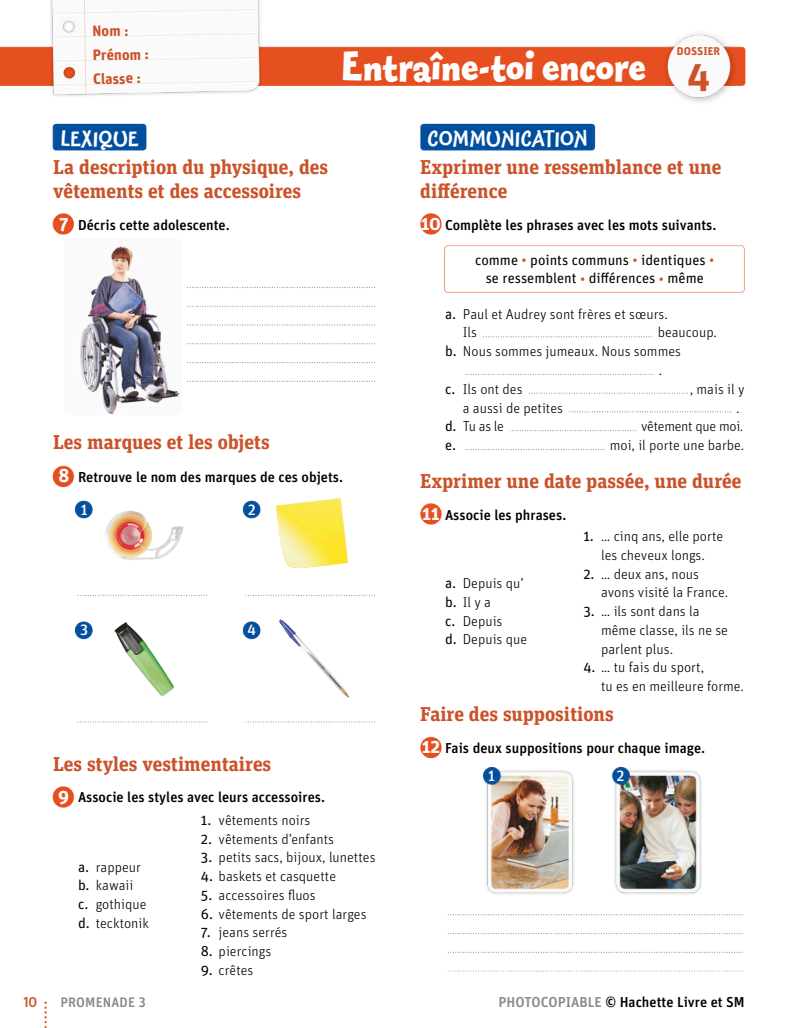
<style>
.page{position:relative;width:798px;height:1028px;background:#fff}
.page>*{position:absolute;margin:0;border:0;box-sizing:border-box;transform-origin:0 0}
.t1{font:800 41.25px "Fontesque Sans Pro";color:#fefefe}
.t2{font:700 21.25px "Fontesque Sans Pro";letter-spacing:.01em;color:#fefefe}
.t3{font:700 20px/23.8px "Unit Slab Pro";color:#ca532a}
.t4{font:700 15px/23.8px "Unit OT";color:#ca532a}
.t5{font:500 15px "Unit Slab OT";color:#fefefe}
.t6{font:300 14.38px/18.8px "Unit OT";color:#000}
.t7{font:500 14.38px "Unit OT";color:#000}
.t8{font:14.38px/18.8px "Unit OT";color:#000;text-align:center}
.t9{font:300 14.38px "Unit OT";letter-spacing:-.02em;color:#000}
.t10{font:500 13.75px "Unit OT";letter-spacing:.01em;color:#888887}
.t11{font:500 13.75px "Sero Pro";color:#ca532a}
.t12{font:700 11.25px "Unit OT";letter-spacing:.005em;color:#ca532a}
.s1{font-weight:700;font-size:18.75px;color:#fefefe}
.s2{font-weight:400}
.s3{color:#ca532a}
.s4{color:#888887}
</style>
<div class="page">
<img style="left:0;top:0;width:745px;height:1028px">
<img style="left:444px;top:245px;width:300px;height:48px">
<p class="t4" style="left:92px;top:19px;width:58px;rotate:-1deg">Nom :<br>Prénom :<br>Classe :</p>
<p class="t12" style="left:676px;top:45px;width:45px">DOSSIER</p>
<h1 class="t1" style="left:341px;top:37px;width:370px">Entraîne-toi encore <sub>4</sub></h1>
<h2 class="t2" style="left:60px;top:124px;width:80px">LEXIQUE</h2>
<h3 class="t3" style="left:53px;top:154px;width:276px">La description du physique, des vêtements et des accessoires</h3>
<p class="t7" style="left:59px;top:216px;width:172px"><span class="s1">7</span> Décris cette adolescente.</p>
<h3 class="t3" style="left:53px;top:429px;width:218px">Les marques et les objets</h3>
<p class="t7" style="left:58px;top:468px;width:286px"><span class="s1">8</span> Retrouve le nom des marques de ces objets.</p>
<p class="t5" style="left:81px;top:500px;width:8px">1</p>
<p class="t5" style="left:80px;top:620px;width:9px">3</p>
<p class="t5" style="left:248px;top:500px;width:9px">2</p>
<p class="t5" style="left:247px;top:620px;width:10px">4</p>
<h3 class="t3" style="left:53px;top:750px;width:219px">Les styles vestimentaires</h3>
<p class="t7" style="left:58px;top:788px;width:268px"><span class="s1">9</span> Associe les styles avec leurs accessoires.</p>
<p class="t6" style="left:78px;top:857px;width:72px"><span class="s2">a.</span> rappeur <span class="s2">b.</span> kawaii<br><span class="s2">c.</span> gothique <span class="s2">d.</span> tecktonik</p>
<p class="t6" style="left:201px;top:810px;width:111px"><span class="s2">1.</span> vêtements noirs</p>
<p class="t6" style="left:201px;top:829px;width:135px"><span class="s2">2.</span> vêtements d’enfants</p>
<p class="t6" style="left:201px;top:848px;width:176px"><span class="s2">3.</span> petits sacs, bijoux, lunettes</p>
<p class="t6" style="left:201px;top:866px;width:137px"><span class="s2">4.</span> baskets et casquette</p>
<p class="t6" style="left:201px;top:885px;width:116px"><span class="s2">5.</span> accessoires fluos</p>
<p class="t6" style="left:201px;top:904px;width:167px"><span class="s2">6.</span> vêtements de sport larges</p>
<p class="t6" style="left:201px;top:923px;width:88px"><span class="s2">7.</span> jeans serrés</p>
<p class="t6" style="left:201px;top:941px;width:72px"><span class="s2">8.</span> piercings</p>
<p class="t6" style="left:201px;top:960px;width:54px"><span class="s2">9.</span> crêtes</p>
<h2 class="t2" style="left:427px;top:124px;width:161px">COMMUNICATION</h2>
<h3 class="t3" style="left:420px;top:154px;width:302px">Exprimer une ressemblance et une différence</h3>
<p class="t7" style="left:420px;top:216px;width:297px"><span class="s1">10</span> Complète les phrases avec les mots suivants.</p>
<p class="t8" style="left:475px;top:250px;width:241px">comme <span class="s3">•</span> points communs <span class="s3">•</span> identiques <span class="s3">• </span>se ressemblent <span class="s3">•</span> différences <span class="s3">•</span> même</p>
<p class="t6" style="left:462px;top:304px;width:206px;text-indent:-18px"><span class="s2">a.</span> Paul et Audrey sont frères et sœurs.<br>Ils</p>
<p class="t6" style="left:657px;top:323px;width:61px">beaucoup.</p>
<p class="t6" style="left:445px;top:342px;width:237px"><span class="s2">b.</span> Nous sommes jumeaux. Nous sommes</p>
<p class="t6" style="left:658px;top:361px;width:5px">.</p>
<p class="t6" style="left:445px;top:379px;width:79px"><span class="s2">c.</span> Ils ont des</p>
<p class="t6" style="left:689px;top:379px;width:56px">, mais il y</p>
<p class="t6" style="left:462px;top:398px;width:102px">a aussi de petites</p>
<p class="t6" style="left:736px;top:398px;width:5px">.</p>
<p class="t6" style="left:445px;top:417px;width:60px"><span class="s2">d.</span> Tu as le</p>
<p class="t9" style="left:641px;top:418px;width:104px">vêtement que moi.</p>
<p class="t8" style="left:445px;top:436px;width:13px">e.</p>
<p class="t6" style="left:609px;top:436px;width:136px">moi, il porte une barbe.</p>
<h3 class="t3" style="left:420px;top:468px;width:322px">Exprimer une date passée, une durée</h3>
<p class="t7" style="left:422px;top:506px;width:146px"><span class="s1">11</span> Associe les phrases.</p>
<p class="t6" style="left:583px;top:527px;width:141px;text-align:center"><span class="s2">1.</span> … cinq ans, elle porte les cheveux longs.</p>
<p class="t6" style="left:601px;top:564px;width:129px;text-indent:-18px"><span class="s2">2.</span> … deux ans, nous avons visité la France.</p>
<p class="t6" style="left:601px;top:602px;width:128px;text-indent:-18px"><span class="s2">3.</span> … ils sont dans la même classe, ils ne se parlent plus.</p>
<p class="t6" style="left:601px;top:658px;width:144px;text-indent:-18px"><span class="s2">4.</span> … tu fais du sport,<br>tu es en meilleure forme.</p>
<h3 class="t3" style="left:420px;top:701px;width:195px">Faire des suppositions</h3>
<p class="t7" style="left:421px;top:739px;width:285px"><span class="s1">12</span> Fais deux suppositions pour chaque image.</p>
<p class="t5" style="left:488px;top:766px;width:8px">1</p>
<p class="t5" style="left:616px;top:766px;width:9px">2</p>
<p class="t6" style="left:445px;top:574px;width:84px"><span class="s2">a.</span> Depuis qu’ <span class="s2">b.</span> Il y a<br><span class="s2">c.</span> Depuis<br><span class="s2">d.</span> Depuis que</p>
<p class="t11" style="left:23px;top:993px;width:15px">10</p>
<p class="t10" style="left:60px;top:993px;width:18px">Prome</p>
<p class="t10" style="left:103px;top:993px;width:45px">nade 3</p>
<p class="t7" style="left:498px;top:993px;width:248px"><span class="s4">PHOTOCOPIABLE</span> © Hachette Livre et SM</p>
</div>
